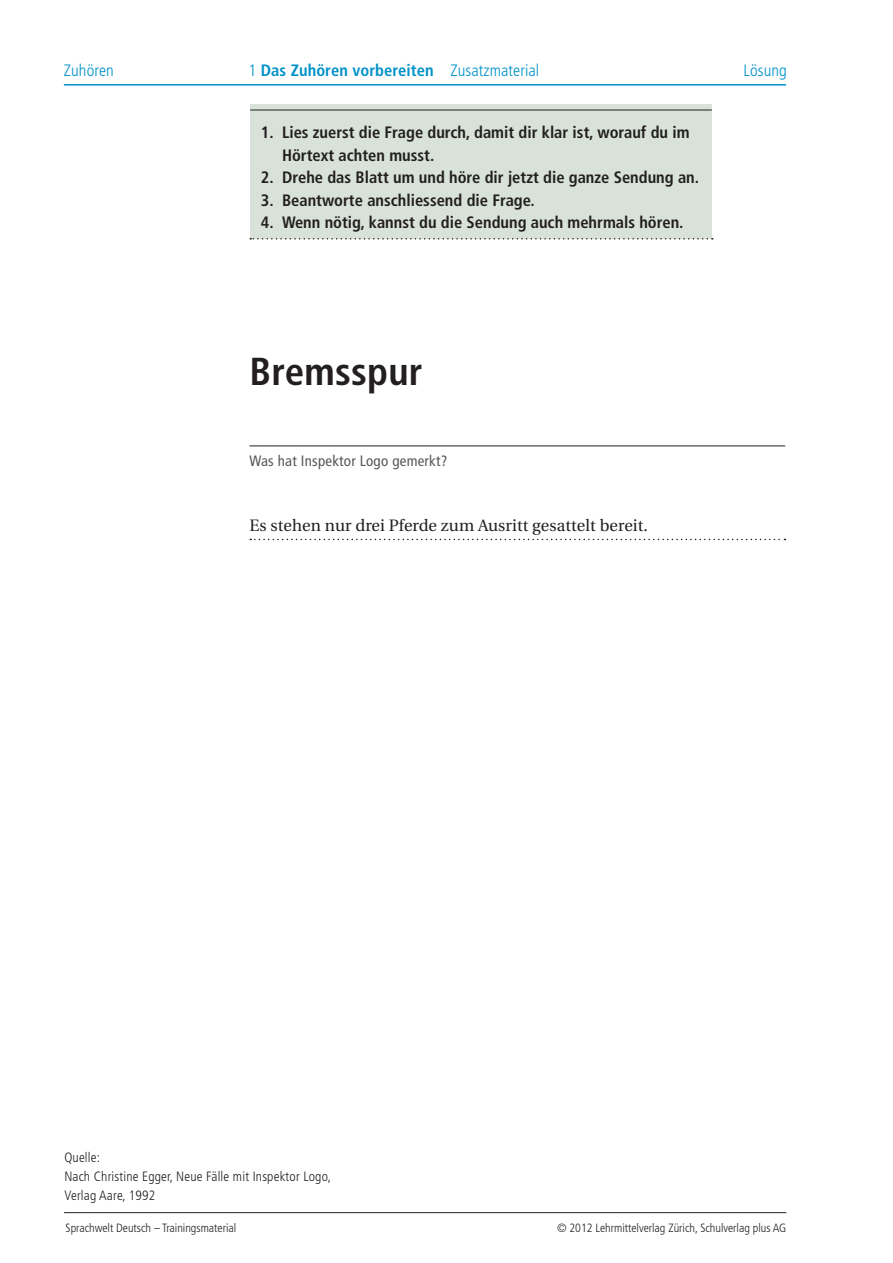
<style>
.page{position:relative;width:893px;height:1263px;background:#fff}
.page>*{position:absolute;margin:0;border:0;box-sizing:border-box;transform-origin:0 0}
.t1{font:700 condensed 39px "Frutiger LT Std";letter-spacing:.005em;color:#231f20}
.t2{font:700 condensed 16.5px/22.5px "Frutiger LT Std";color:#231f20}
.t3{font:16.5px "Utopia";letter-spacing:.005em;color:#231f20}
.t4{font:700 condensed 16.5px "Frutiger LT Std";letter-spacing:.005em;color:#0092c8}
.t5{font:300 condensed 16.5px "Frutiger LT Std";letter-spacing:.005em;color:#0092c8}
.t6{font:condensed 15px "Frutiger LT Std";letter-spacing:.015em;color:#57585a}
.t7{font:300 condensed 13.5px/18.8px "Frutiger LT Std";letter-spacing:.015em;color:#231f20}
.t8{font:300 condensed 12px "Frutiger LT Std";color:#231f20}
.s1{font-weight:300}
</style>
<div class="page">
<hr style="left:64px;top:1212px;width:722px;height:1px;background:#231f20">
<hr style="left:64px;top:84px;width:722px;height:2px;background:#0092c8">
<svg style="left:250px;top:539px;width:535px;height:1px"></svg>
<hr style="left:249px;top:446px;width:536px;height:1px;background:#231f20">
<div style="left:250px;top:104px;width:462px;height:135px;background:#d9e2d8"></div>
<hr style="left:250px;top:110px;width:462px;height:1px;background:#231f20">
<svg style="left:250px;top:238px;width:463px;height:2px"></svg>
<p class="t5" style="left:64px;top:61px;width:52px">Zuhören</p>
<p class="t4" style="left:248px;top:61px;width:292px"><span class="s1">1</span> Das Zuhören vorbereiten <span class="s1">Zusatzmaterial</span></p>
<p class="t5" style="left:743px;top:61px;width:45px">Lösung</p>
<p class="t2" style="left:282px;top:121px;width:409px;text-indent:-21px">1. Lies zuerst die Frage durch, damit dir klar ist, worauf du im<br>Hörtext achten musst.</p>
<p class="t2" style="left:261px;top:166px;width:440px">2. Drehe das Blatt um und höre dir jetzt die ganze Sendung an.</p>
<p class="t2" style="left:261px;top:189px;width:275px">3. Beantworte anschliessend die Frage.</p>
<p class="t2" style="left:261px;top:211px;width:424px">4. Wenn nötig, kannst du die Sendung auch mehrmals hören.</p>
<h1 class="t1" style="left:249px;top:348px;width:175px">Bremsspur</h1>
<p class="t6" style="left:249px;top:452px;width:199px">Was hat Inspektor Logo gemerkt?</p>
<p class="t3" style="left:249px;top:516px;width:400px">Es stehen nur drei Pferde zum Ausritt gesattelt bereit.</p>
<p class="t7" style="left:64px;top:1148px;width:268px">Quelle:<br>Nach Christine Egger, Neue Fälle mit Inspektor Logo,<br>Verlag Aare, 1992</p>
<p class="t8" style="left:66px;top:1221px;width:172px">Sprachwelt Deutsch – Trainingsmaterial</p>
<p class="t8" style="left:557px;top:1221px;width:231px">© 2012 Lehrmittelverlag Zürich, Schulverlag plus AG</p>
</div>
